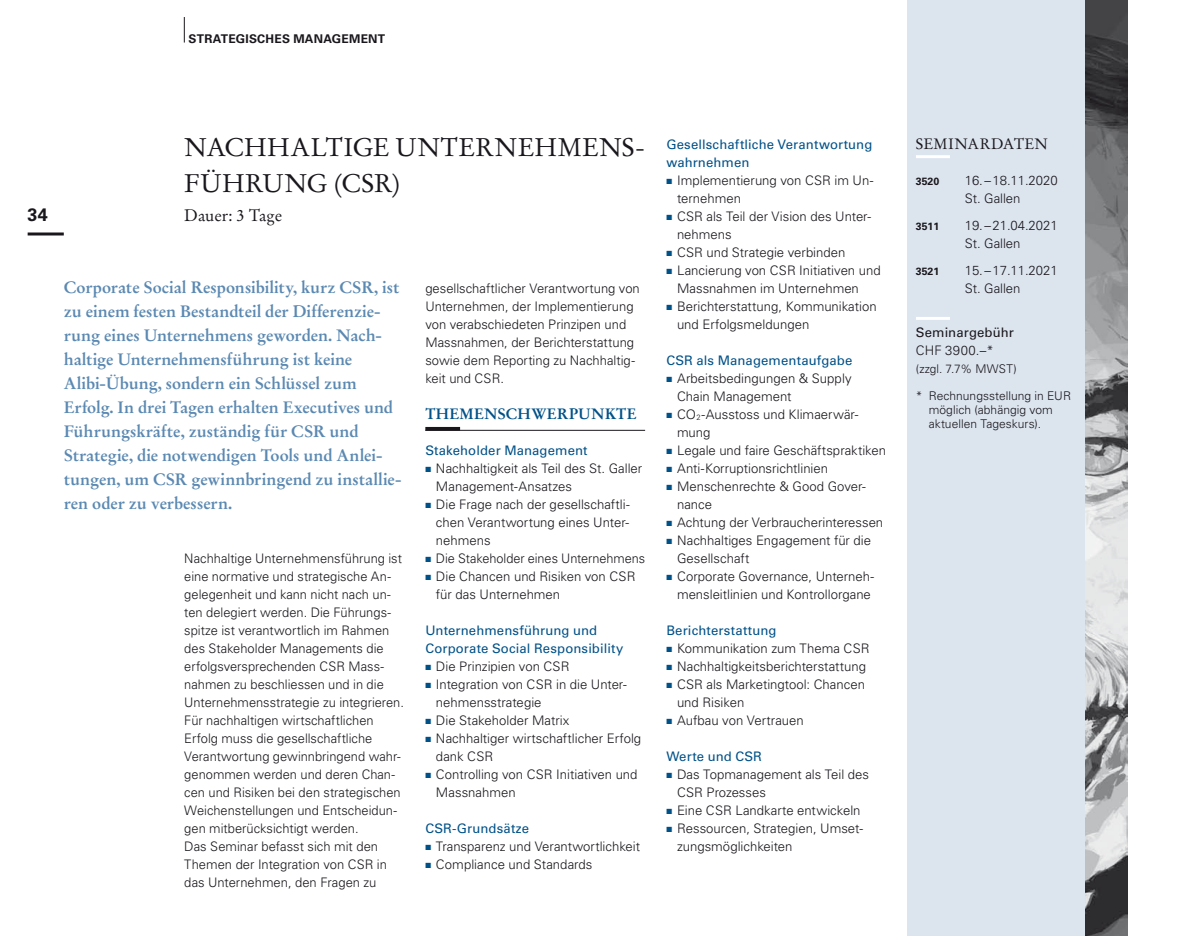
<style>
.page{position:relative;width:1191px;height:936px;background:#fff}
.page>*{position:absolute;margin:0;border:0;box-sizing:border-box;transform-origin:0 0}
.t1{font:25.5px/36px "Stempel Garamond";letter-spacing:.015em;color:#1a171c}
.t2{font:700 18px "Univers";color:#1a171c}
.t3{font:700 16.5px/24px "Stempel Garamond";letter-spacing:-.005em;color:#5b89b2}
.t4{font:16.5px "Stempel Garamond";color:#1a171c}
.t5{font:700 15px "Stempel Garamond";letter-spacing:.015em;color:#005188}
.t6{font:15px "Stempel Garamond";letter-spacing:.015em;color:#1a171c}
.t7{font:300 13.2px/18px "Univers";color:#1a171c}
.t8{font:13.2px/18px "Univers";letter-spacing:.01em;color:#005188}
.t9{font:13.2px "Univers";letter-spacing:.005em;color:#1a171c}
.t10{font:300 12px/14.2px "Univers";letter-spacing:.005em;color:#1a171c}
.t11{font:700 12px "Univers";letter-spacing:.02em;color:#1a171c}
.t12{font:700 10.5px "Univers";color:#1a171c}
.s1{color:#005188}
</style>
<div class="page">
<img style="left:907px;top:0;width:220px;height:935px">
<div style="left:907px;top:208px;width:177px;height:727px;background:#dce4ee"></div>
<svg style="left:184px;top:17px;width:1px;height:26px"></svg>
<hr style="left:28px;top:232px;width:36px;height:3px;background:#1a171c">
<hr style="left:916px;top:155px;width:34px;height:3px;background:#fff">
<hr style="left:916px;top:317px;width:34px;height:3px;background:#fff">
<hr style="left:425px;top:430px;width:220px;height:1px;background:#1a171c">
<hr style="left:425px;top:427px;width:35px;height:3px;background:#1a171c">
<p class="t11" style="left:189px;top:31px;width:198px">STRATEGISCHES MANAGEMENT</p>
<h2 class="t2" style="left:28px;top:204px;width:22px">34</h2>
<h1 class="t1" style="left:184px;top:129px;width:462px">NACHHALTIGE UNTERNEHMENS-<br>FÜHRUNG (CSR)</h1>
<p class="t4" style="left:184px;top:205px;width:99px">DAUER: 3 TAGE</p>
<p class="t3" style="left:64px;top:275px;width:339px">Corporate Social Responsibility, kurz CSR, ist zu einem festen Bestandteil der Differenzie&shy;rung eines Unternehmens geworden. Nach&shy;haltige Unternehmensführung ist keine Alibi-Übung, sondern ein Schlüssel zum Erfolg. In drei Tagen erhalten Executives und Führungskräfte, zuständig für CSR und Strategie, die notwendigen Tools und Anlei&shy;tungen, um CSR gewinnbringend zu installie&shy;ren oder zu verbessern.</p>
<p class="t7" style="left:425px;top:279px;width:216px">gesellschaftlicher Verantwortung von<br>Unternehmen, der Implementierung von verabschiedeten prinzipen und massnahmen, der Berichterstattung sowie dem reporting zu Nachhaltig&shy;keit und csr.</p>
<p class="t5" style="left:425px;top:404px;width:213px">THEMENSCHWERPUNKTE</p>
<p class="t8" style="left:425px;top:441px;width:164px">Stakeholder Management</p>
<p class="t7" style="left:436px;top:459px;width:208px;text-indent:-11px"><span class="s1">■</span> Nachhaltigkeit als Teil des st. galler management-ansatzes</p>
<p class="t7" style="left:436px;top:495px;width:195px;text-align:justify;text-indent:-11px"><span class="s1">■</span> Die Frage nach der gesellschaftli&shy;chen Verantwortung eines Unter&shy;nehmens</p>
<p class="t7" style="left:425px;top:549px;width:221px"><span class="s1">■</span> Die stakeholder eines Unternehmens</p>
<p class="t7" style="left:436px;top:567px;width:201px;text-indent:-11px"><span class="s1">■</span> Die chancen und risiken von csr für das Unternehmen</p>
<p class="t8" style="left:425px;top:621px;width:199px">Unternehmensführung und<br>Corporate Social Responsibility</p>
<p class="t7" style="left:425px;top:657px;width:146px"><span class="s1">■</span> Die prinzipien von csr</p>
<p class="t7" style="left:436px;top:675px;width:192px;text-indent:-11px"><span class="s1">■</span> Integration von csr in die Unter&shy;nehmensstrategie</p>
<p class="t7" style="left:425px;top:711px;width:145px"><span class="s1">■</span> Die stakeholder matrix</p>
<p class="t7" style="left:436px;top:729px;width:207px;text-indent:-11px"><span class="s1">■</span> Nachhaltiger wirtschaftlicher Erfolg dank csr</p>
<p class="t7" style="left:436px;top:765px;width:203px;text-indent:-11px"><span class="s1">■</span> controlling von csr Initiativen und massnahmen</p>
<p class="t8" style="left:425px;top:819px;width:105px">CSR-Grundsätze</p>
<p class="t7" style="left:425px;top:837px;width:216px"><span class="s1">■</span> Transparenz und Verantwortlichkeit</p>
<p class="t7" style="left:425px;top:855px;width:169px"><span class="s1">■</span> compliance und standards</p>
<p class="t7" style="left:184px;top:549px;width:221px">Nachhaltige Unternehmensführung ist eine normative und strategische an&shy;gelegenheit und kann nicht nach un&shy;ten delegiert werden. Die Führungs&shy;spitze ist verantwortlich im rahmen des stakeholder managements die erfolgsversprechenden csr mass&shy;nahmen zu beschliessen und in die Unternehmensstrategie zu integrieren.<br>Für nachhaltigen wirtschaftlichen Erfolg muss die gesellschaftliche Verantwortung gewinnbringend wahr&shy;genommen werden und deren chan&shy;cen und risiken bei den strategischen weichenstellungen und Entscheidun&shy;gen mitberücksichtigt werden.<br>Das seminar befasst sich mit den Themen der Integration von csr in das Unternehmen, den Fragen zu</p>
<p class="t8" style="left:666px;top:135px;width:207px">Gesellschaftliche Verantwortung wahrnehmen</p>
<p class="t7" style="left:677px;top:171px;width:198px;text-indent:-11px"><span class="s1">■</span> Implementierung von csr im Un&shy;ternehmen</p>
<p class="t7" style="left:677px;top:207px;width:196px;text-indent:-11px"><span class="s1">■</span> csr als Teil der Vision des Unter&shy;nehmens</p>
<p class="t7" style="left:666px;top:243px;width:181px"><span class="s1">■</span> csr und strategie verbinden</p>
<p class="t7" style="left:677px;top:261px;width:205px;text-indent:-11px"><span class="s1">■</span> Lancierung von csr Initiativen und massnahmen im Unternehmen</p>
<p class="t7" style="left:677px;top:297px;width:201px;text-indent:-11px"><span class="s1">■</span> Berichterstattung, Kommunikation und Erfolgsmeldungen</p>
<p class="t8" style="left:666px;top:351px;width:187px">CSR als Managementaufgabe</p>
<p class="t7" style="left:677px;top:369px;width:176px;text-indent:-11px"><span class="s1">■</span> arbeitsbedingungen &amp; supply chain management</p>
<p class="t7" style="left:677px;top:405px;width:183px;text-indent:-11px"><span class="s1">■</span> co<sub>2</sub>-ausstoss und Klimaerwär&shy;mung</p>
<p class="t7" style="left:666px;top:441px;width:221px"><span class="s1">■</span> Legale und faire geschäftspraktiken</p>
<p class="t7" style="left:666px;top:459px;width:163px"><span class="s1">■</span> anti-Korruptionsrichtlinien</p>
<p class="t7" style="left:677px;top:477px;width:190px;text-indent:-11px"><span class="s1">■</span> menschenrechte &amp; good gover&shy;nance</p>
<p class="t7" style="left:666px;top:513px;width:218px"><span class="s1">■</span> achtung der Verbraucherinteressen</p>
<p class="t7" style="left:677px;top:531px;width:195px;text-indent:-11px"><span class="s1">■</span> Nachhaltiges Engagement für die gesellschaft</p>
<p class="t7" style="left:666px;top:567px;width:209px;text-align:center"><span class="s1">■</span> corporate governance, Unterneh&shy;mensleitlinien und Kontrollorgane</p>
<p class="t8" style="left:666px;top:621px;width:112px">Berichterstattung</p>
<p class="t7" style="left:666px;top:639px;width:205px"><span class="s1">■</span> Kommunikation zum Thema csr</p>
<p class="t7" style="left:666px;top:657px;width:201px"><span class="s1">■</span> Nachhaltigkeitsberichterstattung</p>
<p class="t7" style="left:677px;top:675px;width:189px;text-indent:-11px"><span class="s1">■</span> csr als marketingtool: chancen und risiken</p>
<p class="t7" style="left:666px;top:711px;width:139px"><span class="s1">■</span> aufbau von Vertrauen</p>
<p class="t8" style="left:666px;top:747px;width:97px">Werte und CSR</p>
<p class="t7" style="left:677px;top:765px;width:194px;text-indent:-11px"><span class="s1">■</span> Das Topmanagement als Teil des csr prozesses</p>
<p class="t7" style="left:666px;top:801px;width:196px"><span class="s1">■</span> Eine csr Landkarte entwickeln</p>
<p class="t7" style="left:677px;top:819px;width:188px;text-indent:-11px"><span class="s1">■</span> ressourcen, strategien, Umset&shy;zungsmöglichkeiten</p>
<p class="t6" style="left:916px;top:135px;width:133px">SEMINARDATEN</p>
<p class="t12" style="left:916px;top:175px;width:25px">3520</p>
<p class="t7" style="left:964px;top:171px;width:94px">16. – 18.11.2020 st. gallen</p>
<p class="t12" style="left:916px;top:220px;width:25px">3511</p>
<p class="t7" style="left:964px;top:216px;width:94px">19. – 21.04.2021 st. gallen</p>
<p class="t12" style="left:916px;top:265px;width:25px">3521</p>
<p class="t7" style="left:964px;top:261px;width:94px">15. – 17.11.2021 st. gallen</p>
<p class="t9" style="left:916px;top:324px;width:99px">Seminargebühr</p>
<p class="t7" style="left:916px;top:341px;width:79px">chF 3900.–*</p>
<p class="t10" style="left:916px;top:361px;width:102px">(zzgl. 7.7% mwsT)</p>
<p class="t10" style="left:928px;top:388px;width:144px;text-indent:-13px">* rechnungsstellung in EUr möglich (abhängig vom aktuellen Tageskurs).</p>
</div>
